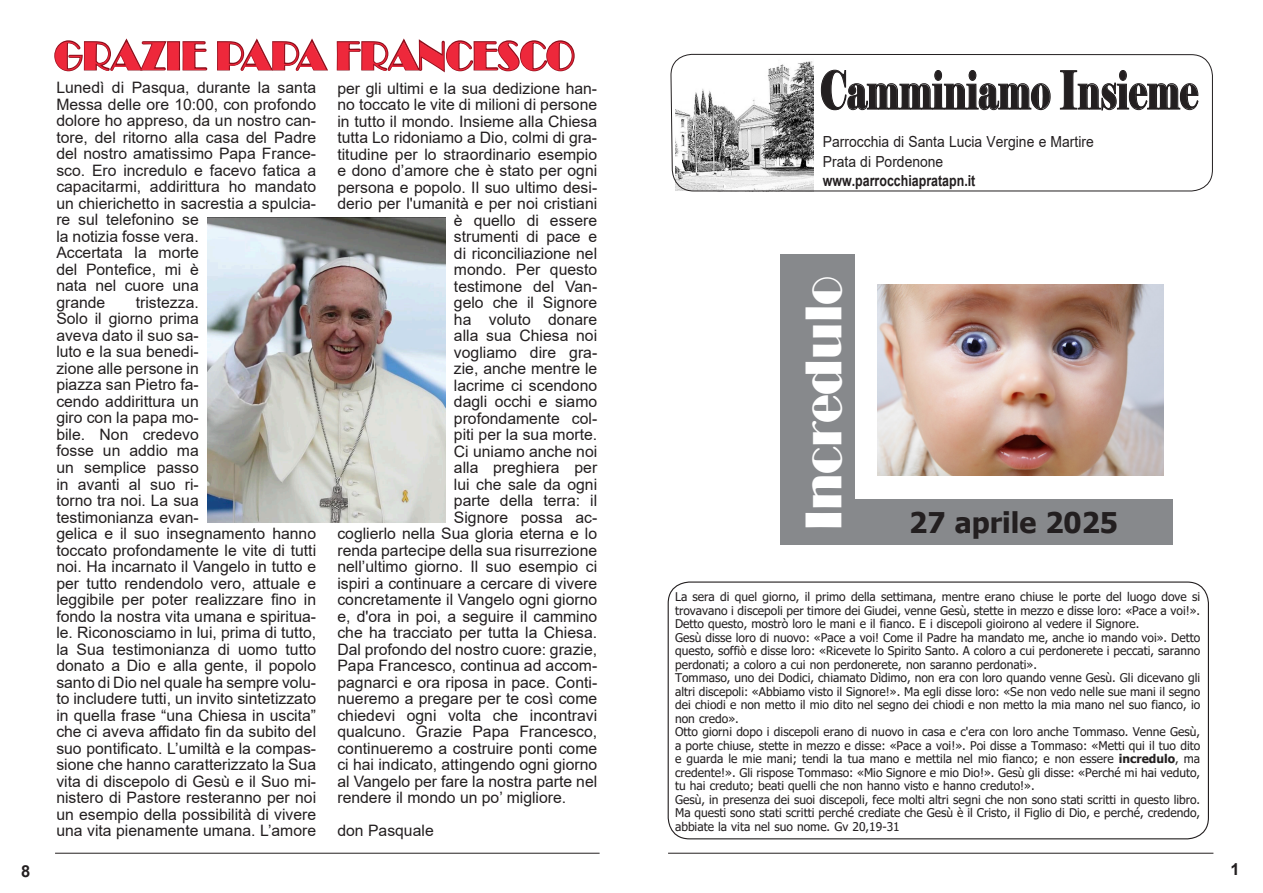
<style>
.page{position:relative;width:1263px;height:893px;background:#fff}
.page>*{position:absolute;margin:0;border:0;box-sizing:border-box;transform-origin:0 0}
.t1{font:53.25px "Broadway";color:#fff;scale:.9 1}
.t2{font:52.5px "Elephant";color:#231f20;scale:.66 1}
.t3{font:41.25px "Broadway";color:#ee283b;scale:.91 1}
.t4{font:700 28.5px "Tahoma";color:#231f20}
.t5{font:700 16.5px "Arial";color:#231f20}
.t6{font:15.75px/16.5px "Arial";color:#231f20}
.t7{font:15.3px/19.5px "Arial";color:#231f20;scale:.91 1}
.t8{font:700 15.3px "Arial";color:#231f20;scale:.81 1}
.t9{font:12px/13.5px "Tahoma";color:#231f20}
.s1{font-weight:700}
</style>
<div class="page">
<svg style="left:670px;top:54px;width:543px;height:227px"></svg>
<svg style="left:821px;top:69px;width:230px;height:41px"></svg>
<svg style="left:1060px;top:70px;width:139px;height:41px"></svg>
<hr style="left:55px;top:853px;width:545px;height:1px;background:#231f20">
<hr style="left:668px;top:853px;width:545px;height:1px;background:#231f20">
<div style="left:668px;top:581px;width:541px;height:258px;border:1px solid #231f20;border-radius:21px"></div>
<div style="left:855px;top:499px;width:318px;height:46px;background:#87898c"></div>
<img style="left:877px;top:285px;width:286px;height:191px">
<div style="left:781px;top:254px;width:74px;height:291px;background:#87898c"></div>
<svg style="left:54px;top:38px;width:154px;height:34px"></svg>
<svg style="left:216px;top:38px;width:114px;height:485px"></svg>
<svg style="left:336px;top:38px;width:239px;height:35px"></svg>
<img style="left:207px;top:218px;width:238px;height:304px">
<p class="t5" style="left:21px;top:860px;width:11px">8</p>
<h3 class="t3" style="left:54px;top:32px;width:573px">GRAZIE PAPA FRANCESCO</h3>
<p class="t6" style="left:56px;top:79px;width:261px">Lunedì di Pasqua, durante la santa<br>Messa delle ore 10:00, con profondo dolore ho appreso, da un nostro can&shy;tore, del ritorno alla casa del Padre del nostro amatissimo Papa France&shy;sco. Ero incredulo e facevo fatica a capacitarmi, addirittura ho mandato un chierichetto in sacrestia a spulcia&shy;re sul telefonino se<br>la notizia fosse vera.<br>Accertata la morte<br>del Pontefice, mi è<br>nata nel cuore una<br>grande</p>
<p class="t6" style="left:337px;top:80px;width:261px">per gli ultimi e la sua dedizione han-</p>
<p class="t6" style="left:337px;top:96px;width:261px">no toccato le vite di milioni di persone</p>
<p class="t6" style="left:337px;top:113px;width:261px">in tutto il mondo. Insieme alla Chiesa</p>
<p class="t6" style="left:337px;top:129px;width:261px">tutta Lo ridoniamo a Dio, colmi di gra-</p>
<p class="t6" style="left:337px;top:146px;width:261px">titudine per lo straordinario esempio</p>
<p class="t6" style="left:337px;top:162px;width:261px">e dono d’amore che è stato per ogni</p>
<p class="t6" style="left:337px;top:179px;width:261px">persona e popolo. Il suo ultimo desi-</p>
<p class="t6" style="left:337px;top:195px;width:261px">derio per l'umanità e per noi cristiani</p>
<p class="t6" style="left:454px;top:212px;width:145px">è quello di essere</p>
<p class="t6" style="left:454px;top:228px;width:145px">strumenti di pace e</p>
<p class="t6" style="left:454px;top:245px;width:145px">di riconciliazione nel</p>
<p class="t6" style="left:454px;top:261px;width:145px">mondo. Per questo</p>
<p class="t6" style="left:454px;top:278px;width:145px">testimone del Van-</p>
<p class="t6" style="left:454px;top:294px;width:145px">gelo che il Signore</p>
<p class="t6" style="left:454px;top:311px;width:145px">ha voluto donare</p>
<p class="t6" style="left:454px;top:327px;width:145px">alla sua Chiesa noi</p>
<p class="t6" style="left:454px;top:344px;width:145px">vogliamo dire gra-</p>
<p class="t6" style="left:454px;top:360px;width:145px">zie, anche mentre le</p>
<p class="t6" style="left:454px;top:377px;width:145px">lacrime ci scendono</p>
<p class="t6" style="left:454px;top:393px;width:145px">dagli occhi e siamo</p>
<p class="t6" style="left:454px;top:410px;width:145px">profondamente col-</p>
<p class="t6" style="left:454px;top:426px;width:145px">piti per la sua morte.</p>
<p class="t6" style="left:454px;top:443px;width:145px">Ci uniamo anche noi</p>
<p class="t6" style="left:454px;top:459px;width:145px">alla preghiera per</p>
<p class="t6" style="left:454px;top:476px;width:145px">lui che sale da ogni</p>
<p class="t6" style="left:454px;top:492px;width:145px">parte della terra: il</p>
<p class="t6" style="left:454px;top:509px;width:145px">Signore possa ac-</p>
<p class="t6" style="left:337px;top:525px;width:261px">coglierlo nella Sua gloria eterna e lo</p>
<p class="t6" style="left:337px;top:542px;width:261px">renda partecipe della sua risurrezione</p>
<p class="t6" style="left:337px;top:558px;width:261px">nell’ultimo giorno. Il suo esempio ci</p>
<p class="t6" style="left:337px;top:575px;width:261px">ispiri a continuare a cercare di vivere</p>
<p class="t6" style="left:337px;top:591px;width:261px">concretamente il Vangelo ogni giorno</p>
<p class="t6" style="left:337px;top:608px;width:261px">e, d'ora in poi, a seguire il cammino</p>
<p class="t6" style="left:337px;top:624px;width:261px">che ha tracciato per tutta la Chiesa.</p>
<p class="t6" style="left:337px;top:641px;width:261px">Dal profondo del nostro cuore: grazie,</p>
<p class="t6" style="left:337px;top:657px;width:261px">Papa Francesco, continua ad accom-</p>
<p class="t6" style="left:337px;top:674px;width:261px">pagnarci e ora riposa in pace. Conti-</p>
<p class="t6" style="left:337px;top:690px;width:261px">nueremo a pregare per te così come</p>
<p class="t6" style="left:337px;top:707px;width:261px">chiedevi ogni volta che incontravi</p>
<p class="t6" style="left:337px;top:723px;width:261px">qualcuno. Grazie Papa Francesco,</p>
<p class="t6" style="left:337px;top:740px;width:261px">continueremo a costruire ponti come</p>
<p class="t6" style="left:337px;top:756px;width:261px">ci hai indicato, attingendo ogni giorno</p>
<p class="t6" style="left:337px;top:773px;width:261px">al Vangelo per fare la nostra parte nel</p>
<p class="t6" style="left:337px;top:789px;width:230px">rendere il mondo un po’ migliore.</p>
<p class="t6" style="left:337px;top:822px;width:98px">don Pasquale</p>
<p class="t6" style="left:56px;top:294px;width:261px;text-indent:79px">tristezza.<br>Solo il giorno prima<br>aveva dato il suo sa-<br>luto e la sua benedi-<br>zione alle persone in<br>piazza san Pietro fa-<br>cendo addirittura un<br>giro con la papa mo-<br>bile. Non credevo<br>fosse un addio ma<br>un semplice passo<br>in avanti al suo ri-<br>torno tra noi. La sua<br>testimonianza evan-<br>gelica e il suo insegnamento hanno toccato profondamente le vite di tutti noi. Ha incarnato il Vangelo in tutto e per tutto rendendolo vero, attuale e leggibile per poter realizzare fino in fondo la nostra vita umana e spiritua&shy;le. Riconosciamo in lui, prima di tutto, la Sua testimonianza di uomo tutto donato a Dio e alla gente, il popolo santo di Dio nel quale ha sempre volu&shy;to includere tutti, un invito sintetizzato in quella frase “una Chiesa in uscita” che ci aveva affidato fin da subito del suo pontificato. L’umiltà e la compas&shy;sione che hanno caratterizzato la Sua vita di discepolo di Gesù e il Suo mi&shy;nistero di Pastore resteranno per noi un esempio della possibilità di vivere una vita pienamente umana. L’amore</p>
<h2 class="t2" style="left:820px;top:57px;width:575px">Camminiamo Insieme</h2>
<p class="t7" style="left:823px;top:132px;width:299px">Parrocchia di Santa Lucia Vergine e Martire<br>Prata di Pordenone</p>
<p class="t8" style="left:823px;top:170px;width:190px">www.parrocchiapratapn.it</p>
<h1 class="t1" style="left:793px;top:530px;width:284px;rotate:-90deg">Incredulo</h1>
<h3 class="t4" style="left:909px;top:502px;width:210px">27 aprile 2025</h3>
<p class="t9" style="left:675px;top:591px;width:527px">La sera di quel giorno, il primo della settimana, mentre erano chiuse le porte del luogo dove si trovavano i discepoli per timore dei Giudei, venne Gesù, stette in mezzo e disse loro: «Pace a voi!».<br>Detto questo, mostrò loro le mani e il fianco. E i discepoli gioirono al vedere il Signore.<br>Gesù disse loro di nuovo: «Pace a voi! Come il Padre ha mandato me, anche io mando voi». Detto questo, soffiò e disse loro: «Ricevete lo Spirito Santo. A coloro a cui perdonerete i peccati, saranno perdonati; a coloro a cui non perdonerete, non saranno perdonati».<br>Tommaso, uno dei Dodici, chiamato Dìdimo, non era con loro quando venne Gesù. Gli dicevano gli altri discepoli: «Abbiamo visto il Signore!». Ma egli disse loro: «Se non vedo nelle sue mani il segno dei chiodi e non metto il mio dito nel segno dei chiodi e non metto la mia mano nel suo fianco, io non credo».<br>Otto giorni dopo i discepoli erano di nuovo in casa e c'era con loro anche Tommaso. Venne Gesù, a porte chiuse, stette in mezzo e disse: «Pace a voi!». Poi disse a Tommaso: «Metti qui il tuo dito e guarda le mie mani; tendi la tua mano e mettila nel mio fianco; e non essere <span class="s1">incredulo</span>, ma credente!». Gli rispose Tommaso: «Mio Signore e mio Dio!». Gesù gli disse: «Perché mi hai veduto, tu hai creduto; beati quelli che non hanno visto e hanno creduto!».<br>Gesù, in presenza dei suoi discepoli, fece molti altri segni che non sono stati scritti in questo libro.<br>Ma questi sono stati scritti perché crediate che Gesù è il Cristo, il Figlio di Dio, e perché, credendo, abbiate la vita nel suo nome. Gv 20,19-31</p>
<p class="t5" style="left:1230px;top:857px;width:11px">1</p>
</div>
